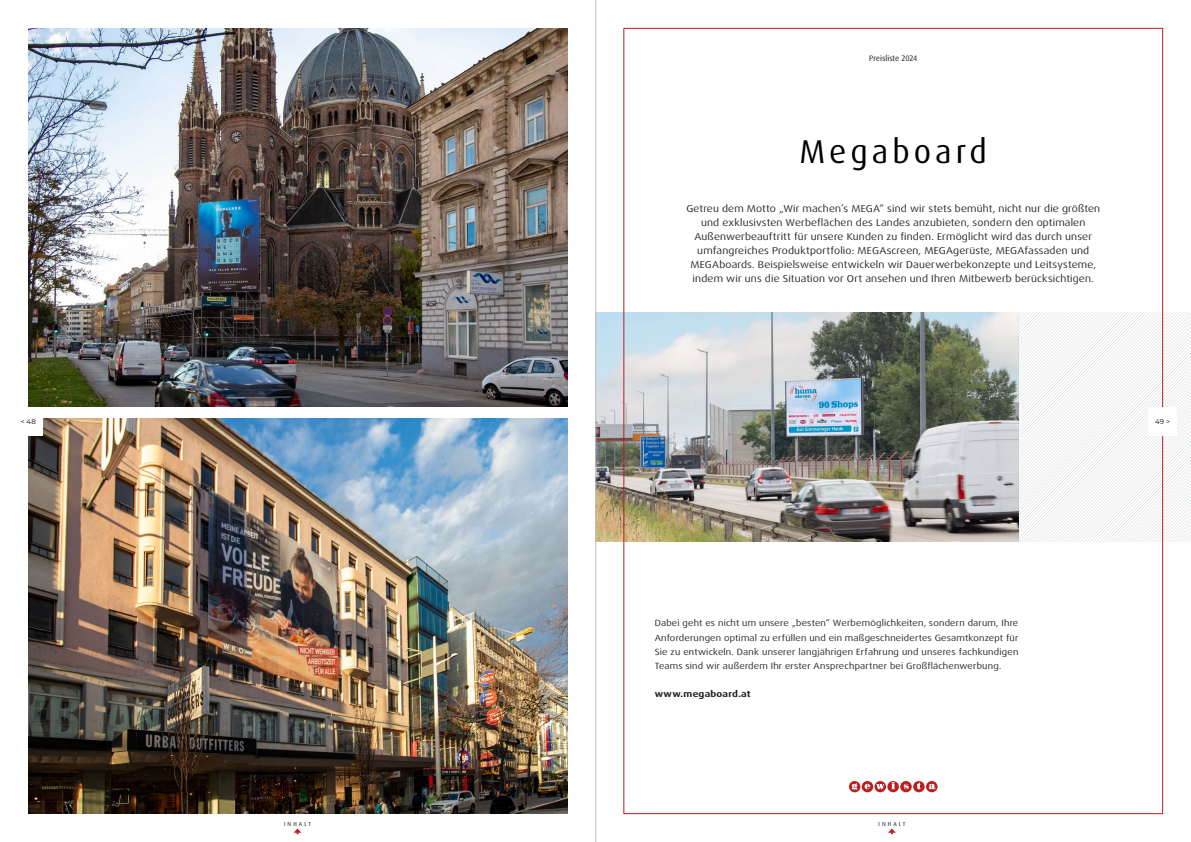
<style>
.page{position:relative;width:1191px;height:842px;background:#fff}
.page>*{position:absolute;margin:0;border:0;box-sizing:border-box;transform-origin:0 0}
.t1{font:33px "Dax Pro";letter-spacing:.125em;color:#000}
.t2{font:expanded 10px/14px "Dax Pro";letter-spacing:.015em;color:#1c201f;text-align:center}
.t3{font:expanded 9px/14px "Dax Pro";letter-spacing:.02em;color:#1c201f;text-align:justify}
.t4{font:700 expanded 9px "Dax Pro";letter-spacing:.025em;color:#1c201f}
.t5{font:8px "Dax Pro";color:#1c201f}
.t6{font:7px "Montserrat";color:#000}
.t7{font:5.8px "Dax Pro";letter-spacing:.35em;color:#1c201f}
</style>
<div class="page">
<img style="left:28px;top:28px;width:539px;height:379px">
<img style="left:28px;top:418px;width:539px;height:396px">
<img style="left:596px;top:313px;width:422px;height:228px">
<svg style="left:1018px;top:313px;width:173px;height:228px"></svg>
<svg style="left:888px;top:828px;width:7px;height:6px"></svg>
<svg style="left:293px;top:828px;width:8px;height:6px"></svg>
<hr style="left:595px;top:0;width:1px;height:842px;background:#bcc0c4">
<div style="left:1148px;top:407px;width:28px;height:28px;background:#fff"></div>
<div style="left:849px;top:781px;width:11px;height:11px;background:#bd1d1d;border-radius:50%"></div>
<svg style="left:861px;top:781px;width:12px;height:11px"></svg>
<svg style="left:874px;top:781px;width:12px;height:11px"></svg>
<svg style="left:887px;top:781px;width:12px;height:11px"></svg>
<svg style="left:900px;top:781px;width:11px;height:11px"></svg>
<div style="left:913px;top:781px;width:11px;height:11px;background:#bd1d1d;border-radius:50%"></div>
<svg style="left:926px;top:781px;width:11px;height:11px"></svg>
<svg style="left:928px;top:784px;width:7px;height:5px"></svg>
<svg style="left:917px;top:782px;width:4px;height:8px"></svg>
<svg style="left:903px;top:783px;width:6px;height:6px"></svg>
<svg style="left:891px;top:782px;width:4px;height:7px"></svg>
<svg style="left:876px;top:784px;width:8px;height:5px"></svg>
<svg style="left:864px;top:784px;width:6px;height:5px"></svg>
<svg style="left:851px;top:783px;width:6px;height:7px"></svg>
<div style="left:14px;top:407px;width:29px;height:28px;background:#fff"></div>
<p class="t5" style="left:869px;top:53px;width:49px">Preisliste 2024</p>
<h1 class="t1" style="left:799px;top:130px;width:189px">Megaboard</h1>
<p class="t2" style="left:686px;top:201px;width:415px">Getreu dem Motto „Wir machen’s MEGA“ sind wir stets bemüht, nicht nur die größten und exklusivsten Werbeflächen des Landes anzubieten, sondern den optimalen Außenwerbeauftritt für unsere Kunden zu finden. Ermöglicht wird das durch unser umfangreiches Produktportfolio: MEGAscreen, MEGAgerüste, MEGAfassaden und MEGAboards. Beispielsweise entwickeln wir Dauerwerbekonzepte und Leitsysteme, indem wir uns die Situation vor Ort ansehen und Ihren Mitbewerb berücksichtigen.</p>
<p class="t6" style="left:21px;top:417px;width:17px">&lt; 48</p>
<p class="t6" style="left:1155px;top:417px;width:16px">49 &gt;</p>
<p class="t3" style="left:654px;top:616px;width:365px">Dabei geht es nicht um unsere „besten“ Werbemöglichkeiten, sondern darum, Ihre Anforderungen optimal zu erfüllen und ein maßgeschneidertes Gesamtkonzept für Sie zu entwickeln. Dank unserer langjährigen Erfahrung und unseres fachkundigen Teams sind wir außerdem Ihr erster Ansprechpartner bei Großflächenwerbung.</p>
<p class="t4" style="left:654px;top:688px;width:98px">www.megaboard.at</p>
<p class="t7" style="left:284px;top:820px;width:28px">INHALT</p>
<p class="t7" style="left:878px;top:820px;width:28px">INHALT</p>
</div>
